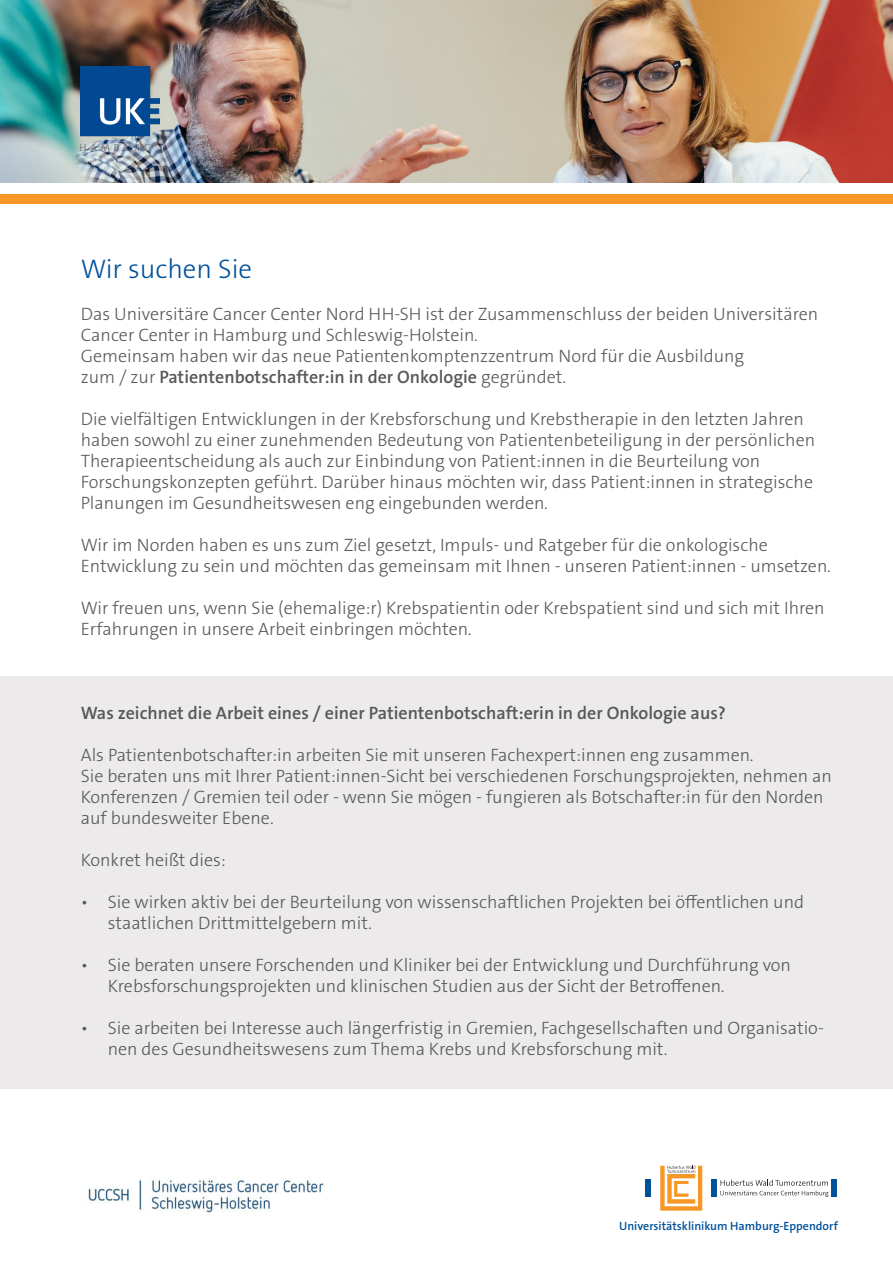
<style>
.page{position:relative;width:893px;height:1263px;background:#fff}
.page>*{position:absolute;margin:0;border:0;box-sizing:border-box;transform-origin:0 0}
.t1{font:300 27px "The Sans Os F";color:#01519b}
.t2{font:300 18px/21px "The Sans Os F";color:#57585a}
.t3{font:600 18px "The Sans Os F";color:#57585a}
.t4{font:600 12px "The Sans Os F";color:#01519a}
.s1{font-weight:600}
</style>
<div class="page">
<div style="left:0;top:676px;width:893px;height:413px;background:#eceaea"></div>
<img style="left:0;top:0;width:893px;height:183px">
<div style="left:0;top:194px;width:893px;height:11px;background:#f79727"></div>
<img style="left:81px;top:66px;width:79px;height:84px">
<svg style="left:720px;top:1180px;width:108px;height:17px"></svg>
<div style="left:831px;top:1179px;width:5px;height:18px;background:#01519b"></div>
<div style="left:712px;top:1179px;width:5px;height:18px;background:#01519b"></div>
<div style="left:646px;top:1179px;width:5px;height:18px;background:#01519b"></div>
<svg style="left:660px;top:1165px;width:42px;height:46px"></svg>
<img style="left:88px;top:1178px;width:236px;height:35px">
<p class="t1" style="left:81px;top:252px;width:173px">Wir suchen Sie</p>
<p class="t2" style="left:81px;top:304px;width:739px">Das Universitäre Cancer Center Nord HH-SH ist der Zusammenschluss der beiden Universitären Cancer Center in Hamburg und Schleswig-Holstein.<br>Gemeinsam haben wir das neue Patientenkomptenzzentrum Nord für die Ausbildung<br>zum / zur <span class="s1">Patientenbotschafter:in in der Onkologie</span> gegründet.</p>
<p class="t2" style="left:81px;top:409px;width:736px">Die vielfältigen Entwicklungen in der Krebsforschung und Krebstherapie in den letzten Jahren haben sowohl zu einer zunehmenden Bedeutung von Patientenbeteiligung in der persönlichen Therapieentscheidung als auch zur Einbindung von Patient:innen in die Beurteilung von Forschungskonzepten geführt. Darüber hinaus möchten wir, dass Patient:innen in strategische Planungen im Gesundheitswesen eng eingebunden werden.</p>
<p class="t2" style="left:81px;top:535px;width:751px">Wir im Norden haben es uns zum Ziel gesetzt, Impuls- und Ratgeber für die onkologische<br>Entwicklung zu sein und möchten das gemeinsam mit Ihnen - unseren Patient:innen - umsetzen.</p>
<p class="t2" style="left:81px;top:598px;width:745px">Wir freuen uns, wenn Sie (ehemalige:r) Krebspatientin oder Krebspatient sind und sich mit Ihren<br>Erfahrungen in unsere Arbeit einbringen möchten.</p>
<p class="t3" style="left:81px;top:702px;width:647px">Was zeichnet die Arbeit eines / einer Patientenbotschaft:erin in der Onkologie aus?</p>
<p class="t2" style="left:81px;top:745px;width:753px">Als Patientenbotschafter:in arbeiten Sie mit unseren Fachexpert:innen eng zusammen.<br>Sie beraten uns mit Ihrer Patient:innen-Sicht bei verschiedenen Forschungsprojekten, nehmen an Konferenzen / Gremien teil oder - wenn Sie mögen - fungieren als Botschafter:in für den Norden auf bundesweiter Ebene.</p>
<p class="t2" style="left:81px;top:850px;width:147px">Konkret heißt dies:</p>
<p class="t2" style="left:108px;top:892px;width:698px;text-indent:-27px">• Sie wirken aktiv bei der Beurteilung von wissenschaftlichen Projekten bei öffentlichen und staatlichen Drittmittelgebern mit.</p>
<p class="t2" style="left:108px;top:955px;width:685px;text-indent:-27px">• Sie beraten unsere Forschenden und Kliniker bei der Entwicklung und Durchführung von<br>Krebsforschungsprojekten und klinischen Studien aus der Sicht der Betroffenen.</p>
<p class="t2" style="left:108px;top:1018px;width:718px;text-indent:-27px">• Sie arbeiten bei Interesse auch längerfristig in Gremien, Fachgesellschaften und Organisatio&shy;nen des Gesundheitswesens zum Thema Krebs und Krebsforschung mit.</p>
<p class="t4" style="left:619px;top:1218px;width:220px">Universitätsklinikum Hamburg-Eppendorf</p>
</div>
